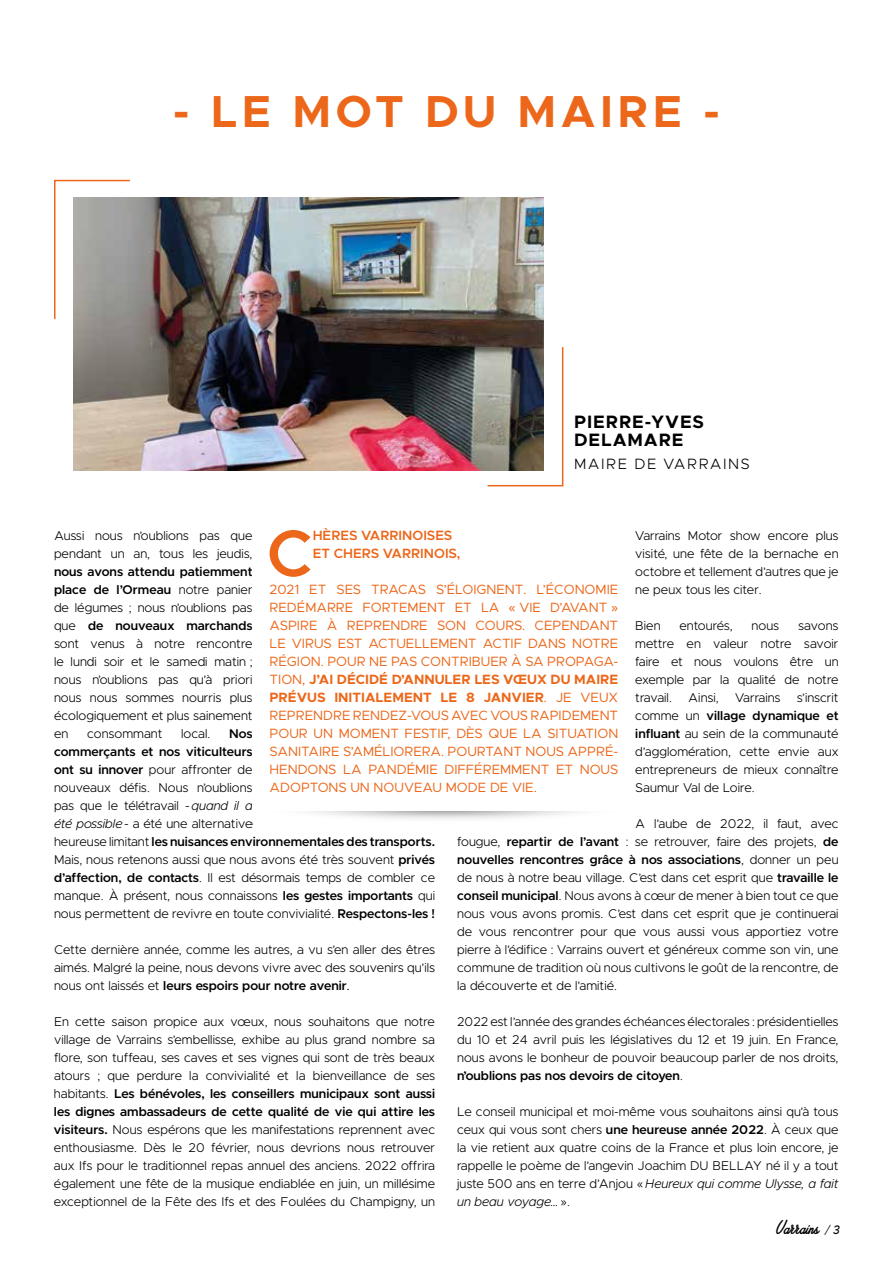
<style>
.page{position:relative;width:893px;height:1263px;background:#fff}
.page>*{position:absolute;margin:0;border:0;box-sizing:border-box;transform-origin:0 0}
.t1{font:600 65.85px "Metropolis";color:#ec671a}
.t2{font:700 45px "Metropolis";letter-spacing:.1em;color:#ec671a}
.t3{font:21px "Amplify Personal Use Only";color:#000;scale:.9 1}
.t4{font:700 18px/18px "Metropolis";letter-spacing:.05em;color:#000}
.t5{font:300 15px "Metropolis";letter-spacing:.1em;color:#000}
.t6{font:13.5px/18px "Metropolis";color:#ec671a;text-align:justify}
.t7{font:600 13.5px/18px "Metropolis";color:#ec671a}
.t8{font:300 12.75px/18px "Metropolis";letter-spacing:.005em;color:#000;text-align:justify}
.s1{font-weight:700}
.s2{font-weight:600}
.s3{font-style:italic}
.s4{font-weight:400}
.s5{font-family:"Metropolis";font-weight:300;font-style:italic;font-size:12.3px}
.s6{font-family:"Metropolis";font-weight:500;font-style:italic;font-size:12.3px}
</style>
<div class="page">
<svg style="left:54px;top:179px;width:77px;height:141px"></svg>
<svg style="left:486px;top:346px;width:78px;height:141px"></svg>
<img style="left:73px;top:198px;width:470px;height:272px">
<h2 class="t2" style="left:173px;top:83px;width:548px">- LE MOT DU MAIRE -</h2>
<h3 class="t4" style="left:574px;top:413px;width:131px">PIERRE-YVES<br>DELAMARE</h3>
<p class="t5" style="left:574px;top:454px;width:177px">MAIRE DE VARRAINS</p>
<h1 class="t1" style="left:267px;top:512px;width:47px">C</h1>
<p class="t7" style="left:313px;top:526px;width:149px">HÈRES VARRINOISES<br>ET CHERS VARRINOIS,</p>
<p class="t6" style="left:270px;top:580px;width:350px">2021 ET SES TRACAS S’ÉLOIGNENT. L’ÉCONOMIE REDÉMARRE FORTEMENT ET LA « VIE D’AVANT » ASPIRE À REPRENDRE SON COURS. CEPENDANT LE VIRUS EST ACTUELLEMENT ACTIF DANS NOTRE RÉGION. POUR NE PAS CONTRIBUER À SA PROPAGA-TION, <span class="s1">J’AI DÉCIDÉ D’ANNULER LES VŒUX DU MAIRE PRÉVUS INITIALEMENT LE 8 JANVIER</span>. JE VEUX REPRENDRE RENDEZ-VOUS AVEC VOUS RAPIDEMENT POUR UN MOMENT FESTIF, DÈS QUE LA SITUATION SANITAIRE S’AMÉLIORERA. POURTANT NOUS APPRÉ-HENDONS LA PANDÉMIE DIFFÉREMMENT ET NOUS ADOPTONS UN NOUVEAU MODE DE VIE.</p>
<p class="t8" style="left:54px;top:527px;width:200px">Aussi nous n’oublions pas que pendant un an, tous les jeudis,</p>
<p class="t8" style="left:54px;top:563px;width:200px"><span class="s2">nous avons attendu patiemment place de l’Ormeau</span> notre panier de légumes ; nous n’oublions pas que <span class="s2">de nouveaux marchands </span>sont venus à notre rencontre le lundi soir et le samedi matin ; nous n’oublions pas qu’à priori nous nous sommes nourris plus écologiquement et plus sainement en</p>
<p class="t8" style="left:635px;top:527px;width:205px">Varrains Motor show encore plus visité, une fête de la bernache en octobre et tellement d’autres que je ne peux tous les citer.</p>
<p class="t8" style="left:635px;top:617px;width:27px">Bien</p>
<p class="t8" style="left:679px;top:617px;width:55px">entourés,</p>
<p class="t8" style="left:751px;top:617px;width:29px">nous</p>
<p class="t8" style="left:635px;top:617px;width:205px;text-indent:163px">savons mettre en valeur notre savoir faire et nous voulons être un exemple par la qualité de notre travail.</p>
<p class="t8" style="left:635px;top:689px;width:205px;text-indent:162px">s’inscrit comme un <span class="s2">village dynamique et influant</span> au sein de la communauté d’agglomération, cette envie aux entrepreneurs de mieux connaître Saumur Val de Loire.</p>
<p class="t8" style="left:457px;top:815px;width:383px;text-indent:178px">A l’aube de 2022, il faut, avec fougue, <span class="s2">repartir de l’avant</span> : se retrouver, faire des projets, <span class="s2">de nouvelles rencontres grâce à nos associations</span>, donner un peu de nous à notre beau village. C’est dans cet esprit que <span class="s2">travaille le conseil municipal</span>. Nous avons à cœur de mener à bien tout ce que nous vous avons promis. C’est dans cet esprit que je continuerai de vous rencontrer pour que vous aussi vous apportiez votre pierre à l’édifice : Varrains ouvert et généreux comme son vin, une commune de tradition où nous cultivons le goût de la rencontre, de la découverte et de l’amitié.</p>
<p class="t8" style="left:457px;top:1013px;width:383px">2022 est l’année des grandes échéances électorales : présidentielles du 10 et 24 avril puis les législatives du 12 et 19 juin. En France, nous avons le bonheur de pouvoir beaucoup parler de nos droits, <span class="s2">n’oublions pas nos devoirs de citoyen</span>.</p>
<p class="t8" style="left:457px;top:1103px;width:383px">Le conseil municipal et moi-même vous souhaitons ainsi qu’à tous ceux qui vous sont chers <span class="s2">une heureuse année 2022</span>. À ceux que la vie retient aux quatre coins de la France et plus loin encore, je rappelle le poème de l’angevin Joachim DU BELLAY né il y a tout juste 500 ans en terre d’Anjou «<span class="s3">Heureux qui comme Ulysse, a fait un beau voyage…</span>».</p>
<p class="t8" style="left:688px;top:689px;width:32px">Ainsi,</p>
<p class="t8" style="left:735px;top:689px;width:47px">Varrains</p>
<p class="t8" style="left:87px;top:725px;width:77px">consommant</p>
<p class="t8" style="left:181px;top:725px;width:31px">local.</p>
<p class="t8" style="left:54px;top:725px;width:383px;text-align:left;text-indent:175px"><span class="s2">Nos<br>commerçants et nos viticulteurs<br>ont su innover</span> pour affronter de<br>nouveaux défis. Nous n’oublions<br>pas que le télétravail -<span class="s3">quand il a<br>été possible</span>- a été une alternative<br>heureuse limitant <span class="s2">les nuisances environnementales des transports.<br></span>Mais, nous retenons aussi que nous avons été très souvent <span class="s2">privés d’affection, de contacts</span>. Il est désormais temps de combler ce manque. À présent, nous connaissons <span class="s2">les gestes importants</span> qui nous permettent de revivre en toute convivialité. <span class="s2">Respectons-les !</span></p>
<p class="t8" style="left:54px;top:941px;width:383px">Cette dernière année, comme les autres, a vu s’en aller des êtres aimés. Malgré la peine, nous devons vivre avec des souvenirs qu’ils nous ont laissés et <span class="s2">leurs espoirs pour notre avenir</span><span class="s4">.</span></p>
<p class="t8" style="left:54px;top:1013px;width:383px">En cette saison propice aux vœux, nous souhaitons que notre village de Varrains s’embellisse, exhibe au plus grand nombre sa flore, son tuffeau, ses caves et ses vignes qui sont de très beaux atours ; que perdure la convivialité et la bienveillance de ses habitants. <span class="s2">Les bénévoles, les conseillers municipaux sont aussi les dignes ambassadeurs de cette qualité de vie qui attire les visiteurs.</span> Nous espérons que les manifestations reprennent avec enthousiasme. Dès le 20 février, nous devrions nous retrouver aux Ifs pour le traditionnel repas annuel des anciens. 2022 offrira également une fête de la musique endiablée en juin, un millésime exceptionnel de la Fête des Ifs et des Foulées du Champigny, un</p>
<h3 class="t3" style="left:776px;top:1215px;width:72px">Varrains <span class="s5">/</span> <span class="s6">3</span></h3>
</div>
